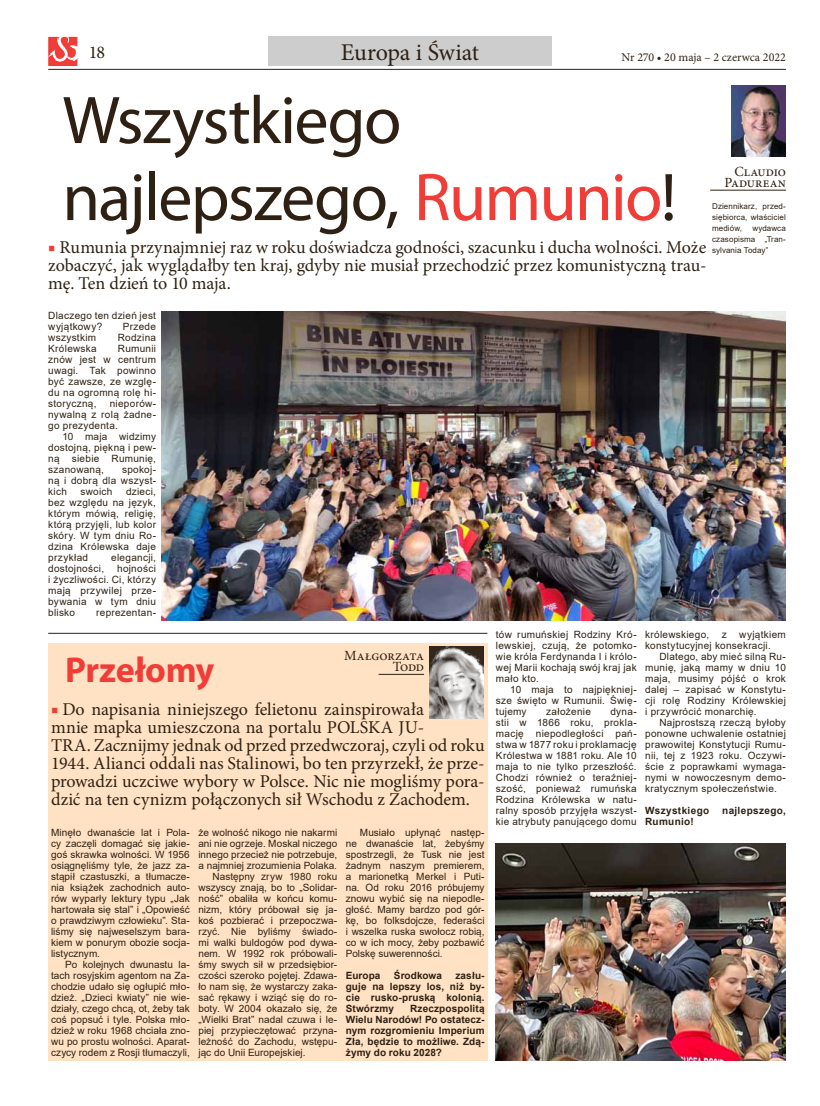
<style>
.page{position:relative;width:820px;height:1106px;background:#fff}
.page>*{position:absolute;margin:0;border:0;box-sizing:border-box;transform-origin:0 0}
.t1{font:68px/77px "Myriad Pro";letter-spacing:-.025em;color:#2e2113}
.t2{font:700 36px "Myriad Pro";letter-spacing:-.01em;color:#f13d37}
.t3{font:24px "Minion Pro";color:#2e2113}
.t4{font:18px/18px "Minion Pro";letter-spacing:-.005em;color:#2e2113}
.t5{font:14px/11px "Minion Pro";letter-spacing:-.005em;color:#2e2113;text-align:right}
.t6{font:12px "Minion Pro";letter-spacing:-.005em;color:#2e2113}
.t7{font:10px/11px "Arial";letter-spacing:.02em;color:#2e2113;text-align:justify}
.t8{font:10px "Arial";color:#2e2113}
.t9{font:700 10px/11px "Arial";letter-spacing:.01em;color:#2e2113;text-align:justify}
.t10{font:700 10px "Arial";letter-spacing:.035em;color:#2e2113}
.t11{font:700 10px "Arial";letter-spacing:.03em;color:#2e2113}
.t12{font:8px/11px "Arial";letter-spacing:.01em;color:#2e2113;text-align:justify}
.s1{color:#f13d37}
</style>
<div class="page">
<div style="left:268px;top:37px;width:283px;height:29px;background:#cecdcd"></div>
<div style="left:48px;top:643px;width:439px;height:417px;background:#ffe1c3"></div>
<hr style="left:378px;top:674px;width:46px;height:1px;background:#2e2113">
<img style="left:429px;top:647px;width:54px;height:71px">
<hr style="left:709px;top:190px;width:76px;height:1px;background:#2e2113">
<img style="left:731px;top:85px;width:54px;height:72px">
<hr style="left:48px;top:633px;width:439px;height:1px;background:#222">
<img style="left:495px;top:843px;width:290px;height:217px">
<img style="left:162px;top:312px;width:623px;height:308px">
<hr style="left:48px;top:69px;width:737px;height:1px;background:#2e2113">
<svg style="left:48px;top:37px;width:29px;height:29px"></svg>
<h3 class="t4" style="left:89px;top:43px;width:18px">18</h3>
<h3 class="t3" style="left:340px;top:36px;width:140px">Europa i Świat</h3>
<p class="t6" style="left:621px;top:49px;width:166px">Nr 270 • 20 maja – 2 czerwca 2022</p>
<h1 class="t1" style="left:62px;top:81px;width:615px">Wszystkiego najlepszego, <span class="s1">Rumunio</span>!</h1>
<h3 class="t4" style="left:48px;top:238px;width:659px;text-align:justify"><span class="s1">■</span> Rumunia przynajmniej raz w roku doświadcza godności, szacunku i ducha wolności. Może zobaczyć, jak wyglądałby ten kraj, gdyby nie musiał przechodzić przez komunistyczną trau&shy;mę. Ten dzień to 10 maja.</h3>
<h3 class="t5" style="left:724px;top:166px;width:63px">Claudio<br>Padurean</h3>
<p class="t12" style="left:711px;top:201px;width:75px">Dziennikarz, przed&shy;siębiorca, właściciel mediów,</p>
<p class="t12" style="left:711px;top:223px;width:75px;text-indent:40px">wydawca czasopisma „Tran&shy;sylvania Today”</p>
<p class="t7" style="left:48px;top:310px;width:109px">Dlaczego ten dzień jest wyjątkowy?</p>
<p class="t7" style="left:123px;top:321px;width:35px">Przede</p>
<p class="t7" style="left:48px;top:332px;width:49px">wszystkim</p>
<p class="t7" style="left:118px;top:332px;width:40px">Rodzina</p>
<p class="t7" style="left:48px;top:343px;width:50px">Królewska</p>
<p class="t7" style="left:48px;top:343px;width:109px;text-indent:70px">Rumunii znów jest w centrum uwagi. Tak powinno być zawsze, ze wzglę&shy;du na ogromną rolę hi&shy;storyczną,</p>
<p class="t7" style="left:48px;top:398px;width:109px;text-indent:62px">nieporów&shy;nywalną z rolą żadne&shy;go prezydenta.</p>
<p class="t7" style="left:48px;top:431px;width:109px;text-indent:14px">10 maja widzimy dostojną, piękną i pew&shy;ną siebie Rumunię, szanowaną,</p>
<p class="t7" style="left:48px;top:464px;width:109px;text-indent:74px">spokoj&shy;ną i dobrą dla wszyst&shy;kich</p>
<p class="t7" style="left:48px;top:486px;width:109px;text-indent:78px">dzieci, bez względu na język, którym mówią, religię, którą przyjęli, lub kolor skóry. W tym dniu Ro&shy;dzina Królewska daje przykład</p>
<p class="t7" style="left:80px;top:486px;width:33px">swoich</p>
<p class="t7" style="left:111px;top:552px;width:46px">elegancji,</p>
<p class="t7" style="left:48px;top:563px;width:57px">dostojności,</p>
<p class="t7" style="left:48px;top:563px;width:109px;text-indent:69px">hojności i życzliwości. Ci, którzy mają przywilej prze&shy;bywania w tym dniu blisko</p>
<p class="t7" style="left:96px;top:607px;width:61px">reprezentan-</p>
<h3 class="t5" style="left:344px;top:650px;width:81px">Małgorzata<br>Todd</h3>
<h2 class="t2" style="left:65px;top:646px;width:151px">Przełomy</h2>
<p class="t4" style="left:51px;top:700px;width:435px"><span class="s1">■</span> Do napisania niniejszego felietonu zainspirowała<br>mnie mapka umieszczona na portalu POLSKA JU-<br>TRA. Zacznijmy jednak od przed przedwczoraj, czyli od roku 1944. Alianci oddali nas Stalinowi, bo ten przyrzekł, że prze&shy;prowadzi uczciwe wybory w Polsce. Nic nie mogliśmy pora&shy;dzić na ten cynizm połączonych sił Wschodu z Zachodem.</p>
<p class="t7" style="left:51px;top:827px;width:140px">Minęło dwanaście lat i Pola&shy;cy zaczęli domagać się jakie&shy;goś skrawka wolności. W 1956 osiągnęliśmy tyle, że jazz za&shy;stąpił czastuszki, a tłumacze&shy;nia książek zachodnich auto&shy;rów wyparły lektury typu „Jak hartowała się stal” i „Opowieść o prawdziwym człowieku”. Sta&shy;liśmy się najweselszym bara&shy;kiem w ponurym obozie socja&shy;listycznym.</p>
<p class="t7" style="left:51px;top:959px;width:140px;text-indent:14px">Po kolejnych dwunastu la&shy;tach rosyjskim agentom na Za&shy;chodzie udało się ogłupić mło&shy;dzież. „Dzieci kwiaty” nie wie&shy;działy, czego chcą, ot, żeby tak coś popsuć i tyle. Polska mło&shy;dzież w roku 1968 chciała zno&shy;wu po prostu wolności. Aparat&shy;czycy rodem z Rosji tłumaczyli,</p>
<p class="t8" style="left:198px;top:826px;width:140px">że wolność nikogo nie nakarmi</p>
<p class="t8" style="left:198px;top:837px;width:140px">ani nie ogrzeje. Moskal niczego</p>
<p class="t7" style="left:198px;top:849px;width:140px">innego przecież nie potrzebuje,</p>
<p class="t8" style="left:198px;top:859px;width:140px">a najmniej zrozumienia Polaka.</p>
<p class="t7" style="left:212px;top:871px;width:126px">Następny zryw 1980 roku</p>
<p class="t8" style="left:198px;top:881px;width:140px">wszyscy znają, bo to „Solidar-</p>
<p class="t7" style="left:198px;top:893px;width:140px">ność” obaliła w końcu komu-</p>
<p class="t7" style="left:198px;top:904px;width:140px">nizm, który próbował się ja-</p>
<p class="t7" style="left:198px;top:915px;width:140px">koś pozbierać i przepoczwa-</p>
<p class="t7" style="left:198px;top:926px;width:140px">rzyć. Nie byliśmy świado-</p>
<p class="t8" style="left:198px;top:936px;width:140px">mi walki buldogów pod dywa-</p>
<p class="t7" style="left:198px;top:948px;width:140px">nem. W 1992 rok próbowali-</p>
<p class="t7" style="left:198px;top:959px;width:140px">śmy swych sił w przedsiębior-</p>
<p class="t8" style="left:198px;top:969px;width:140px">czości szeroko pojętej. Zdawa-</p>
<p class="t8" style="left:198px;top:980px;width:140px">ło nam się, że wystarczy zaka-</p>
<p class="t7" style="left:198px;top:992px;width:140px">sać rękawy i wziąć się do ro-</p>
<p class="t7" style="left:198px;top:1003px;width:140px">boty. W 2004 okazało się, że</p>
<p class="t7" style="left:198px;top:1014px;width:140px">„Wielki Brat” nadal czuwa i le-</p>
<p class="t7" style="left:198px;top:1025px;width:140px">piej przypieczętować przyna-</p>
<p class="t7" style="left:198px;top:1036px;width:140px">leżność do Zachodu, wstępu-</p>
<p class="t7" style="left:198px;top:1047px;width:109px">jąc do Unii Europejskiej.</p>
<p class="t7" style="left:345px;top:827px;width:140px;text-indent:14px">Musiało upłynąć następ&shy;ne dwanaście lat, żebyśmy spostrzegli, że Tusk nie jest żadnym naszym premierem, a marionetką Merkel i Puti&shy;na. Od roku 2016 próbujemy znowu wybić się na niepodle&shy;głość. Mamy bardzo pod gór&shy;kę, bo folksdojcze, federaści i wszelka ruska swołocz robią, co w ich mocy, żeby pozbawić Polskę suwerenności.</p>
<p class="t9" style="left:345px;top:970px;width:36px">Europa</p>
<p class="t9" style="left:394px;top:970px;width:49px">Środkowa</p>
<p class="t9" style="left:345px;top:970px;width:140px;text-indent:110px">zasłu&shy;guje na lepszy los, niż by&shy;cie rusko-pruską kolonią.<br>Stwórzmy</p>
<p class="t9" style="left:345px;top:1003px;width:140px;text-indent:64px">Rzeczpospolitą Wielu Narodów! Po ostatecz&shy;nym rozgromieniu Imperium Zła, będzie to możliwe. Zdą&shy;żymy do roku 2028?</p>
<p class="t7" style="left:495px;top:629px;width:142px">tów rumuńskiej Rodziny Kró&shy;lewskiej, czują, że potomko&shy;wie króla Ferdynanda I i królo&shy;wej Marii kochają swój kraj jak mało kto.</p>
<p class="t7" style="left:495px;top:684px;width:142px;text-indent:14px">10 maja to najpiękniej&shy;sze święto w Rumunii. Świę&shy;tujemy</p>
<p class="t7" style="left:495px;top:706px;width:142px;text-indent:114px">dyna&shy;stii w 1866 roku, prokla&shy;mację niepodległości pań&shy;stwa w 1877 roku i proklamację Królestwa w 1881 roku. Ale 10 maja to nie tylko przeszłość.<br>Chodzi również o teraźniej&shy;szość, ponieważ rumuńska Rodzina Królewska w natu&shy;ralny sposób przyjęła wszyst&shy;kie atrybuty panującego domu</p>
<p class="t7" style="left:546px;top:706px;width:46px">założenie</p>
<p class="t7" style="left:645px;top:629px;width:65px">królewskiego,</p>
<p class="t7" style="left:721px;top:629px;width:6px">z</p>
<p class="t7" style="left:645px;top:629px;width:142px;text-indent:94px">wyjątkiem konstytucyjnej konsekracji.</p>
<p class="t7" style="left:645px;top:651px;width:142px;text-indent:14px">Dlatego, aby mieć silną Ru&shy;munię, jaką mamy w dniu 10 maja, musimy pójść o krok dalej – zapisać w Konstytu&shy;cji rolę Rodziny Królewskiej i przywrócić monarchię.</p>
<p class="t7" style="left:645px;top:717px;width:142px;text-indent:14px">Najprostszą rzeczą byłoby ponowne uchwalenie ostatniej prawowitej Konstytucji Rumu&shy;nii, tej z 1923 roku. Oczywi&shy;ście z poprawkami wymaga&shy;nymi w nowoczesnym demo&shy;kratycznym społeczeństwie.</p>
<p class="t10" style="left:645px;top:803px;width:65px">Wszystkiego</p>
<p class="t10" style="left:722px;top:803px;width:65px">najlepszego,</p>
<p class="t11" style="left:645px;top:814px;width:50px">Rumunio!</p>
</div>
